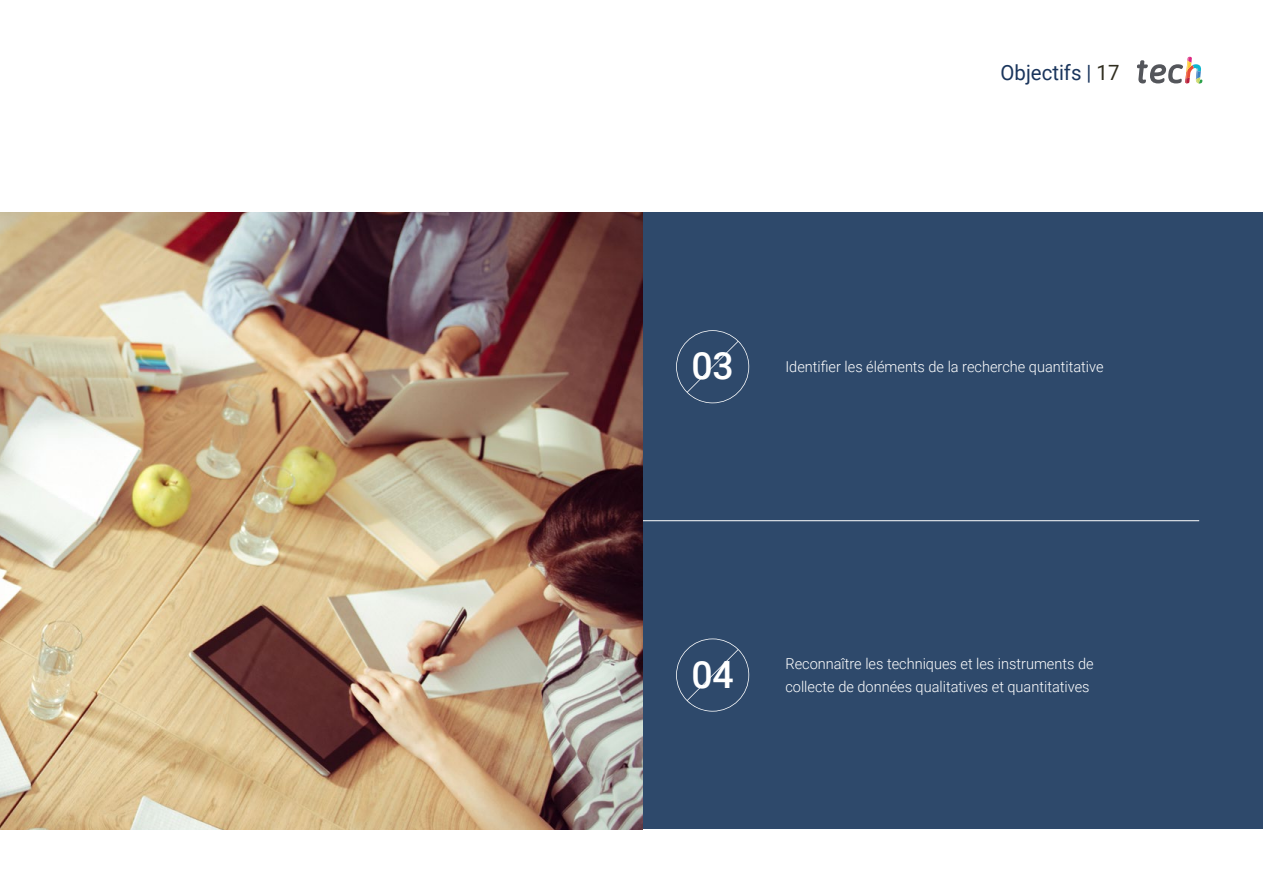
<style>
.page{position:relative;width:1263px;height:893px;background:#fff}
.page>*{position:absolute;margin:0;border:0;box-sizing:border-box;transform-origin:0 0}
.t1{font:500 37.5px "Roboto";color:#fff}
.t2{font:21px "Roboto";color:#1a355c}
.t3{font:300 15px "Roboto";color:#fff}
.s1{color:#312e20}
</style>
<div class="page">
<svg style="left:1137px;top:57px;width:65px;height:27px"></svg>
<div style="left:642px;top:213px;width:621px;height:616px;background:#2e496b"></div>
<svg style="left:676px;top:330px;width:73px;height:73px"></svg>
<svg style="left:676px;top:638px;width:73px;height:74px"></svg>
<hr style="left:0;top:520px;width:1199px;height:1px;background:#fff">
<img style="left:0;top:212px;width:642px;height:617px">
<h2 class="t2" style="left:1000px;top:57px;width:120px">Objectifs | <span class="s1">17</span></h2>
<h1 class="t1" style="left:691px;top:340px;width:44px">03</h1>
<p class="t3" style="left:785px;top:357px;width:320px">Identifier les éléments de la recherche quantitative</p>
<h1 class="t1" style="left:691px;top:648px;width:44px">04</h1>
<p class="t3" style="left:785px;top:654px;width:310px">Reconnaître les techniques et les instruments de</p>
<p class="t3" style="left:785px;top:676px;width:306px">collecte de données qualitatives et quantitatives</p>
</div>
